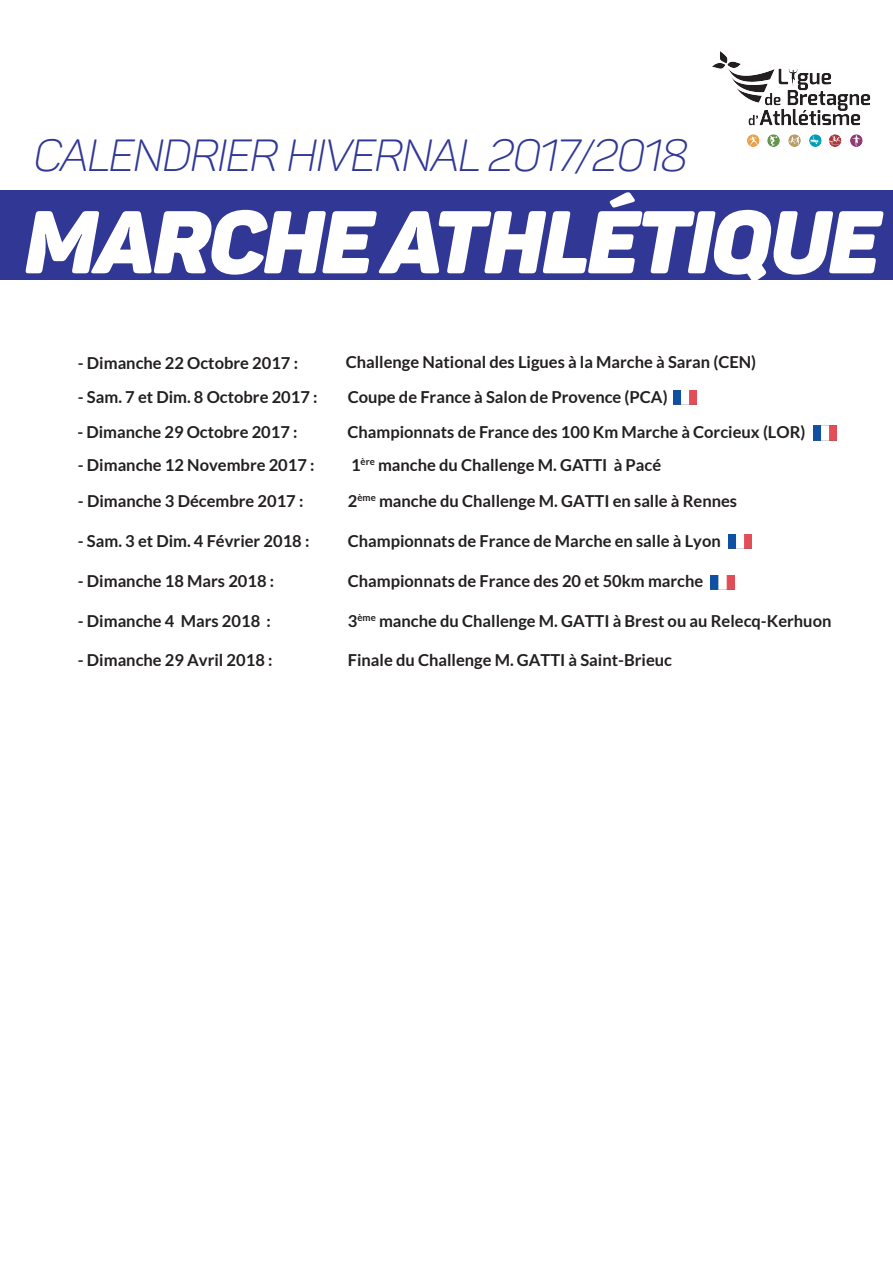
<style>
.page{position:relative;width:893px;height:1263px;background:#fff}
.page>*{position:absolute;margin:0;border:0;box-sizing:border-box;transform-origin:0 0}
.t1{font:87.6px "Panton Blackitalic Caps";letter-spacing:-.025em;color:#fff}
.t2{font:44.4px "Panton Lightitalic Caps";letter-spacing:-.025em;color:#303795}
.t3{font:700 16.5px "Lato";color:#231f20}
</style>
<div class="page">
<img style="left:814px;top:426px;width:23px;height:15px">
<img style="left:674px;top:391px;width:23px;height:13px">
<img style="left:728px;top:535px;width:23px;height:13px">
<img style="left:711px;top:576px;width:23px;height:13px">
<div style="left:0;top:190px;width:893px;height:90px;background:#303795"></div>
<img style="left:712px;top:51px;width:159px;height:96px">
<h2 class="t2" style="left:34px;top:128px;width:655px">CALENDRIER HIVERNAL 2017/2018</h2>
<h1 class="t1" style="left:25px;top:186px;width:857px">MARCHE Athlétique</h1>
<p class="t3" style="left:346px;top:352px;width:412px">Challenge National des Ligues à la Marche à Saran (CEN)</p>
<p class="t3" style="left:78px;top:353px;width:222px">- Dimanche 22 Octobre 2017 :</p>
<p class="t3" style="left:78px;top:387px;width:241px">- Sam. 7 et Dim. 8 Octobre 2017 :</p>
<p class="t3" style="left:348px;top:387px;width:321px">Coupe de France à Salon de Provence (PCA)</p>
<p class="t3" style="left:77px;top:423px;width:222px">- Dimanche 29 Octobre 2017 :</p>
<p class="t3" style="left:347px;top:423px;width:459px">Championnats de France des 100 Km Marche à Corcieux (LOR)</p>
<p class="t3" style="left:78px;top:455px;width:238px">- Dimanche 12 Novembre 2017 :</p>
<p class="t3" style="left:351px;top:455px;width:312px">1<sup>ère</sup> manche du Challenge M. GATTI à Pacé</p>
<p class="t3" style="left:78px;top:491px;width:227px">- Dimanche 3 Décembre 2017 :</p>
<p class="t3" style="left:348px;top:491px;width:391px">2<sup>ème</sup> manche du Challenge M. GATTI en salle à Rennes</p>
<p class="t3" style="left:78px;top:532px;width:233px">- Sam. 3 et Dim. 4 Février 2018 :</p>
<p class="t3" style="left:348px;top:532px;width:374px">Championnats de France de Marche en salle à Lyon</p>
<p class="t3" style="left:78px;top:572px;width:198px">- Dimanche 18 Mars 2018 :</p>
<p class="t3" style="left:348px;top:572px;width:357px">Championnats de France des 20 et 50km marche</p>
<p class="t3" style="left:78px;top:611px;width:195px">- Dimanche 4 Mars 2018 :</p>
<p class="t3" style="left:348px;top:611px;width:485px">3<sup>ème</sup> manche du Challenge M. GATTI à Brest ou au Relecq-Kerhuon</p>
<p class="t3" style="left:78px;top:651px;width:196px">- Dimanche 29 Avril 2018 :</p>
<p class="t3" style="left:348px;top:651px;width:326px">Finale du Challenge M. GATTI à Saint-Brieuc</p>
</div>
